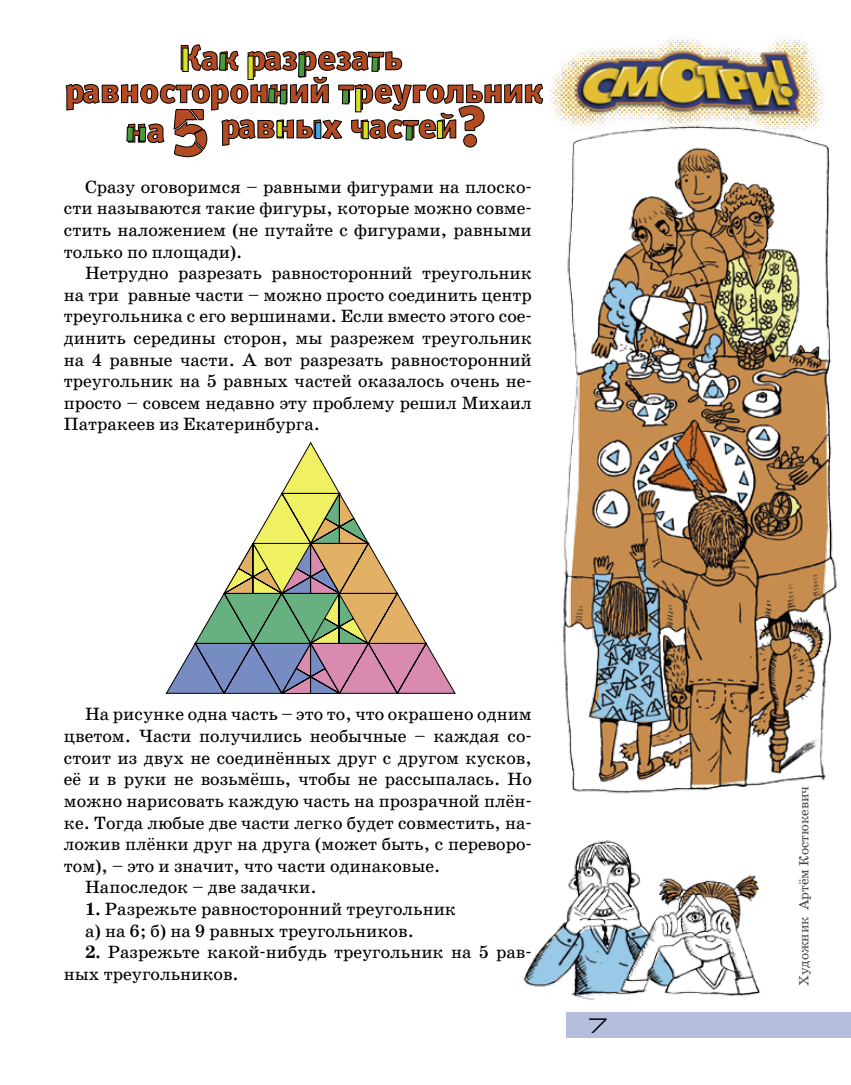
<style>
.page{position:relative;width:851px;height:1085px;background:#fff}
.page>*{position:absolute;margin:0;border:0;box-sizing:border-box;transform-origin:0 0}
.t1{font:21px "Europe Ext";color:#000}
.t2{font:18px/21.6px "School Book C";color:#000}
.t3{font:13.5px "School Book AC";color:#484848}
.s1{font-weight:700}
</style>
<div class="page">
<div style="left:566px;top:1012px;width:284px;height:25px;background:#b6bede"></div>
<img style="left:523px;top:840px;width:238px;height:160px">
<img style="left:543px;top:36px;width:282px;height:80px">
<svg style="left:165px;top:442px;width:291px;height:252px"></svg>
<img style="left:558px;top:116px;width:279px;height:678px">
<svg style="left:66px;top:44px;width:477px;height:113px"></svg>
<p class="t2" style="left:64px;top:176px;width:469px;text-align:justify;text-indent:21px">Сразу оговоримся – равными фигурами на плоско&shy;сти называются такие фигуры, которые можно совме&shy;стить наложением (не путайте с фигурами, равными только по площади).</p>
<p class="t2" style="left:64px;top:262px;width:469px;text-indent:21px">Нетрудно разрезать равносторонний треугольник на три равные части – можно просто соединить центр треугольника с его вершинами. Если вместо этого сое&shy;динить середины сторон, мы разрежем треугольник на 4 равные части. А вот разрезать равносторонний треугольник на 5 равных частей оказалось очень не&shy;просто – совсем недавно эту проблему решил Михаил Патракеев из Екатеринбурга.</p>
<p class="t2" style="left:85px;top:703px;width:448px">На рисунке одна часть – это то, что окрашено одним</p>
<p class="t2" style="left:64px;top:725px;width:469px">цветом. Части получились необычные – каждая со-</p>
<p class="t2" style="left:64px;top:746px;width:469px">стоит из двух не соединённых друг с другом кусков,</p>
<p class="t2" style="left:64px;top:768px;width:469px">её и в руки не возьмёшь, чтобы не рассыпалась. Но</p>
<p class="t2" style="left:64px;top:790px;width:469px">можно нарисовать каждую часть на прозрачной плён-</p>
<p class="t2" style="left:64px;top:811px;width:469px">ке. Тогда любые две части легко будет совместить, на-</p>
<p class="t2" style="left:64px;top:833px;width:469px">ложив плёнки друг на друга (может быть, с переворо-</p>
<p class="t2" style="left:64px;top:854px;width:378px">том), – это и значит, что части одинаковые.</p>
<p class="t2" style="left:85px;top:876px;width:233px">Напоследок – две задачки.</p>
<p class="t2" style="left:85px;top:898px;width:372px"><span class="s1">1.</span> Разрежьте равносторонний треугольник а) на 6; б) на 9 равных треугольников.</p>
<p class="t2" style="left:64px;top:941px;width:469px;text-indent:21px"><span class="s1">2.</span> Разрежьте какой-нибудь треугольник на 5 рав&shy;ных треугольников.</p>
<p class="t1" style="left:588px;top:1013px;width:20px">7</p>
<p class="t3" style="left:796px;top:986px;width:202px;rotate:-90deg">Художник Артём Костюкевич</p>
</div>
